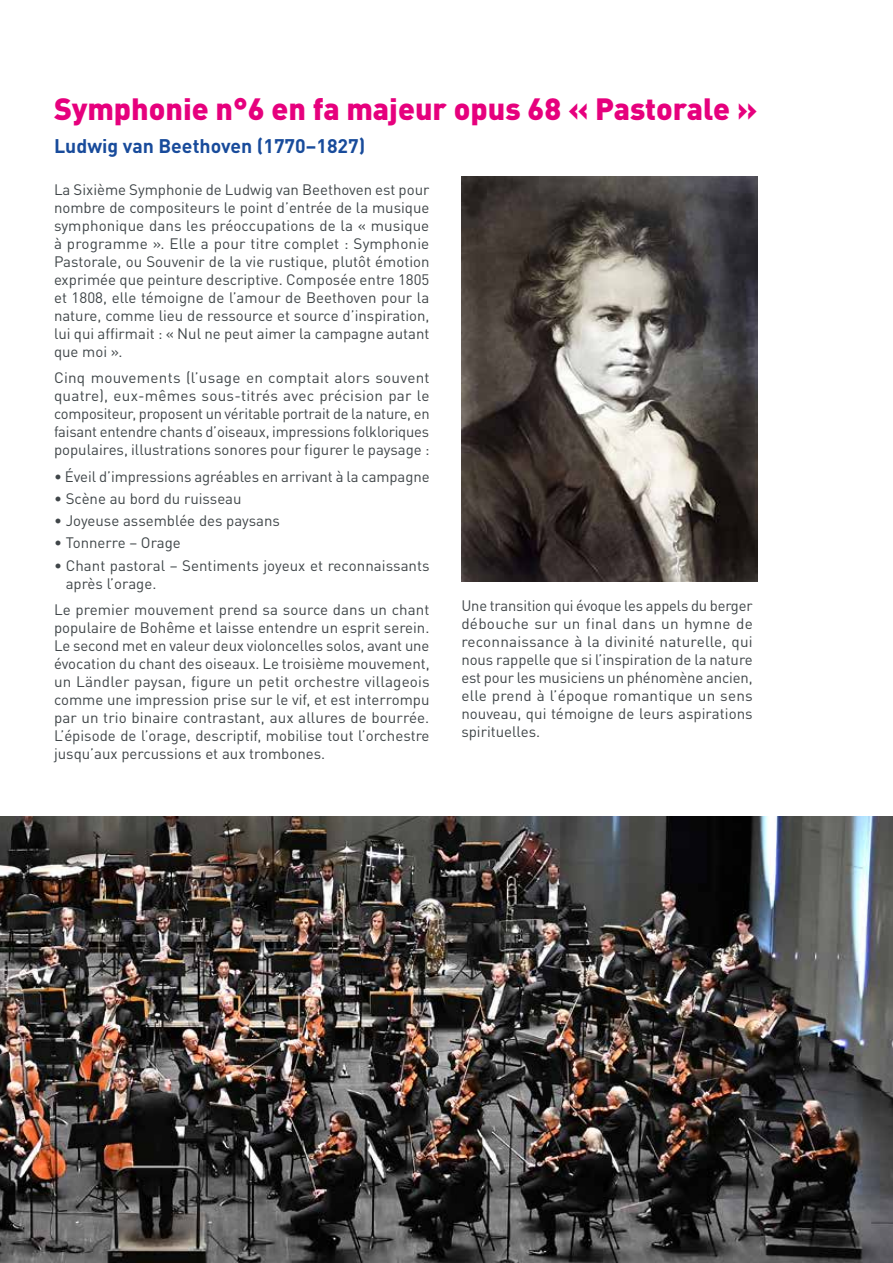
<style>
.page{position:relative;width:893px;height:1263px;background:#fff}
.page>*{position:absolute;margin:0;border:0;box-sizing:border-box;transform-origin:0 0}
.t1{font:900 30.45px "DINOT";color:#e6007d}
.t2{font:700 19.5px "DINOT";color:#184b9b}
.t3{font:15px/18px "DINOT";color:#404649;text-align:justify}
</style>
<div class="page">
<img style="left:0;top:816px;width:893px;height:447px">
<img style="left:461px;top:177px;width:296px;height:404px">
<h1 class="t1" style="left:54px;top:89px;width:705px">Symphonie n°6 en fa majeur opus 68 « Pastorale »</h1>
<h2 class="t2" style="left:54px;top:133px;width:313px">Ludwig van Beethoven (1770–1827)</h2>
<p class="t3" style="left:54px;top:180px;width:377px">La Sixième Symphonie de Ludwig van Beethoven est pour nombre de compositeurs le point d’entrée de la musique symphonique dans les préoccupations de la « musique à programme ». Elle a pour titre complet : Symphonie Pastorale, ou Souvenir de la vie rustique, plutôt émotion exprimée que peinture descriptive. Composée entre 1805 et 1808, elle témoigne de l’amour de Beethoven pour la nature, comme lieu de ressource et source d’inspiration, lui qui affirmait : « Nul ne peut aimer la campagne autant que moi ».</p>
<p class="t3" style="left:54px;top:368px;width:377px">Cinq mouvements (l’usage en comptait alors souvent quatre), eux-mêmes sous-titrés avec précision par le compositeur, proposent un véritable portrait de la nature, en faisant entendre chants d’oiseaux, impressions folkloriques populaires, illustrations sonores pour figurer le paysage :</p>
<p class="t3" style="left:54px;top:467px;width:377px">• Éveil d’impressions agréables en arrivant à la campagne</p>
<p class="t3" style="left:54px;top:489px;width:189px">• Scène au bord du ruisseau</p>
<p class="t3" style="left:54px;top:511px;width:228px">• Joyeuse assemblée des paysans</p>
<p class="t3" style="left:54px;top:534px;width:128px">• Tonnerre – Orage</p>
<p class="t3" style="left:66px;top:556px;width:365px;text-indent:-12px">• Chant pastoral – Sentiments joyeux et reconnaissants après l’orage.</p>
<p class="t3" style="left:54px;top:600px;width:377px">Le premier mouvement prend sa source dans un chant populaire de Bohême et laisse entendre un esprit serein.<br>Le second met en valeur deux violoncelles solos, avant une évocation du chant des oiseaux. Le troisième mouvement, un Ländler paysan, figure un petit orchestre villageois comme une impression prise sur le vif, et est interrompu par un trio binaire contrastant, aux allures de bourrée.<br>L’épisode de l’orage, descriptif, mobilise tout l’orchestre jusqu’aux percussions et aux trombones.</p>
<p class="t3" style="left:461px;top:596px;width:293px">Une transition qui évoque les appels du berger débouche sur un final dans un hymne de reconnaissance à la divinité naturelle, qui nous rappelle que si l’inspiration de la nature est pour les musiciens un phénomène ancien, elle prend à l’époque romantique un sens nouveau, qui témoigne de leurs aspirations spirituelles.</p>
</div>
